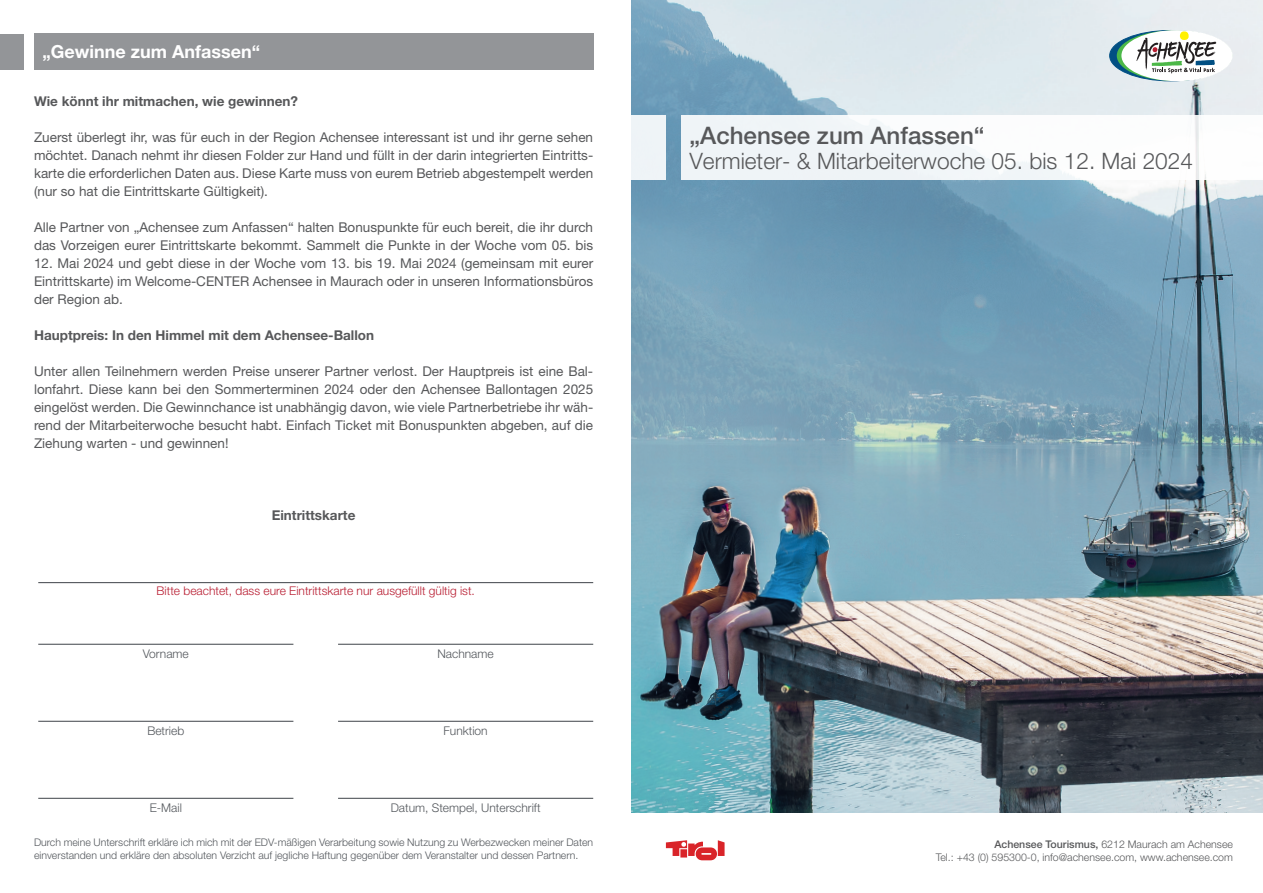
<style>
.page{position:relative;width:1263px;height:893px;background:#fff}
.page>*{position:absolute;margin:0;border:0;box-sizing:border-box;transform-origin:0 0}
.t1{font:500 24.15px "Helvetica Neue LT Pro";color:#57585a}
.t2{font:300 22.65px "Helvetica Neue LT Pro";color:#57585a}
.t3{font:700 18px "Helvetica Neue LT Pro";color:#fff}
.t4{font:13.5px/18px "Helvetica Neue LT Pro";color:#57585a;text-align:justify}
.t5{font:700 13.5px "Helvetica Neue LT Pro";color:#57585a}
.t6{font:300 12px "Helvetica Neue LT Pro";color:#54585d}
.t7{font:300 12px "Helvetica Neue LT Pro";color:#b91f33}
.t8{font:300 10.5px/12.6px "Helvetica Neue LT Pro";color:#54585d}
.t9{font:300 10.5px/12.8px "Helvetica Neue LT Pro";color:#57585a;text-align:right}
.s1{font-weight:500}
</style>
<div class="page">
<hr style="left:38px;top:644px;width:255px;height:1px;background:#54585d">
<hr style="left:338px;top:644px;width:255px;height:1px;background:#54585d">
<hr style="left:38px;top:721px;width:255px;height:1px;background:#54585d">
<hr style="left:338px;top:721px;width:255px;height:1px;background:#54585d">
<hr style="left:38px;top:798px;width:255px;height:1px;background:#54585d">
<hr style="left:338px;top:798px;width:255px;height:1px;background:#54585d">
<hr style="left:38px;top:582px;width:555px;height:1px;background:#54585d">
<img style="left:631px;top:0;width:632px;height:812px">
<div style="left:1110px;top:30px;width:121px;height:51px;background:#014f83;border-radius:50%"></div>
<svg style="left:1117px;top:30px;width:115px;height:51px"></svg>
<div style="left:1121px;top:30px;width:111px;height:51px;background:#fff;border-radius:50%"></div>
<svg style="left:1136px;top:31px;width:80px;height:42px"></svg>
<div style="left:681px;top:116px;width:582px;height:64px;background:#fff"></div>
<div style="left:631px;top:116px;width:35px;height:64px;background:#eff4f7"></div>
<svg style="left:666px;top:840px;width:58px;height:20px"></svg>
<div style="left:34px;top:34px;width:559px;height:36px;background:#939598"></div>
<div style="left:0;top:34px;width:24px;height:36px;background:#939598"></div>
<h3 class="t3" style="left:43px;top:41px;width:219px">„Gewinne zum Anfassen“</h3>
<p class="t5" style="left:34px;top:93px;width:265px">Wie könnt ihr mitmachen, wie gewinnen?</p>
<p class="t4" style="left:34px;top:128px;width:561px">Zuerst überlegt ihr, was für euch in der Region Achensee interessant ist und ihr gerne sehen möchtet. Danach nehmt ihr diesen Folder zur Hand und füllt in der darin integrierten Eintritts&shy;karte die erforderlichen Daten aus. Diese Karte muss von eurem Betrieb abgestempelt werden (nur so hat die Eintrittskarte Gültigkeit).</p>
<p class="t4" style="left:34px;top:218px;width:561px">Alle Partner von „Achensee zum Anfassen“ halten Bonuspunkte für euch bereit, die ihr durch das Vorzeigen eurer Eintrittskarte bekommt. Sammelt die Punkte in der Woche vom 05. bis</p>
<p class="t4" style="left:34px;top:254px;width:561px">12. Mai 2024 und gebt diese in der Woche vom 13. bis 19. Mai 2024 (gemeinsam mit eurer Eintrittskarte) im Welcome-CENTER Achensee in Maurach oder in unseren Informationsbüros der Region ab.</p>
<p class="t5" style="left:34px;top:327px;width:342px">Hauptpreis: In den Himmel mit dem Achensee-Ballon</p>
<p class="t4" style="left:34px;top:362px;width:561px">Unter allen Teilnehmern werden Preise unserer Partner verlost. Der Hauptpreis ist eine Bal&shy;lonfahrt. Diese kann bei den Sommerterminen 2024 oder den Achensee Ballontagen 2025 eingelöst werden. Die Gewinnchance ist unabhängig davon, wie viele Partnerbetriebe ihr wäh&shy;rend der Mitarbeiterwoche besucht habt. Einfach Ticket mit Bonuspunkten abgeben, auf die Ziehung warten - und gewinnen!</p>
<p class="t5" style="left:272px;top:507px;width:85px">Eintrittskarte</p>
<p class="t7" style="left:157px;top:583px;width:320px">Bitte beachtet, dass eure Eintrittskarte nur ausgefüllt gültig ist.</p>
<p class="t6" style="left:143px;top:646px;width:48px">Vorname</p>
<p class="t6" style="left:437px;top:646px;width:58px">Nachname</p>
<p class="t6" style="left:147px;top:723px;width:38px">Betrieb</p>
<p class="t6" style="left:443px;top:723px;width:46px">Funktion</p>
<p class="t6" style="left:391px;top:800px;width:151px">Datum, Stempel, Unterschrift</p>
<p class="t6" style="left:150px;top:800px;width:34px">E-Mail</p>
<p class="t8" style="left:34px;top:836px;width:561px">Durch meine Unterschrift erkläre ich mich mit der EDV-mäßigen Verarbeitung sowie Nutzung zu Werbezwecken meiner Daten einverstanden und erkläre den absoluten Verzicht auf jegliche Haftung gegenüber dem Veranstalter und dessen Partnern.</p>
<h1 class="t1" style="left:689px;top:121px;width:297px">„Achensee zum Anfassen“</h1>
<h2 class="t2" style="left:689px;top:147px;width:505px">Vermieter- &amp; Mitarbeiterwoche 05. bis 12. Mai 2024</h2>
<p class="t9" style="left:936px;top:837px;width:299px"><span class="s1">Achensee Tourismus,</span> 6212 Maurach am Achensee<br>Tel.: +43 (0) 595300-0, info@achensee.com, www.achensee.com</p>
</div>
